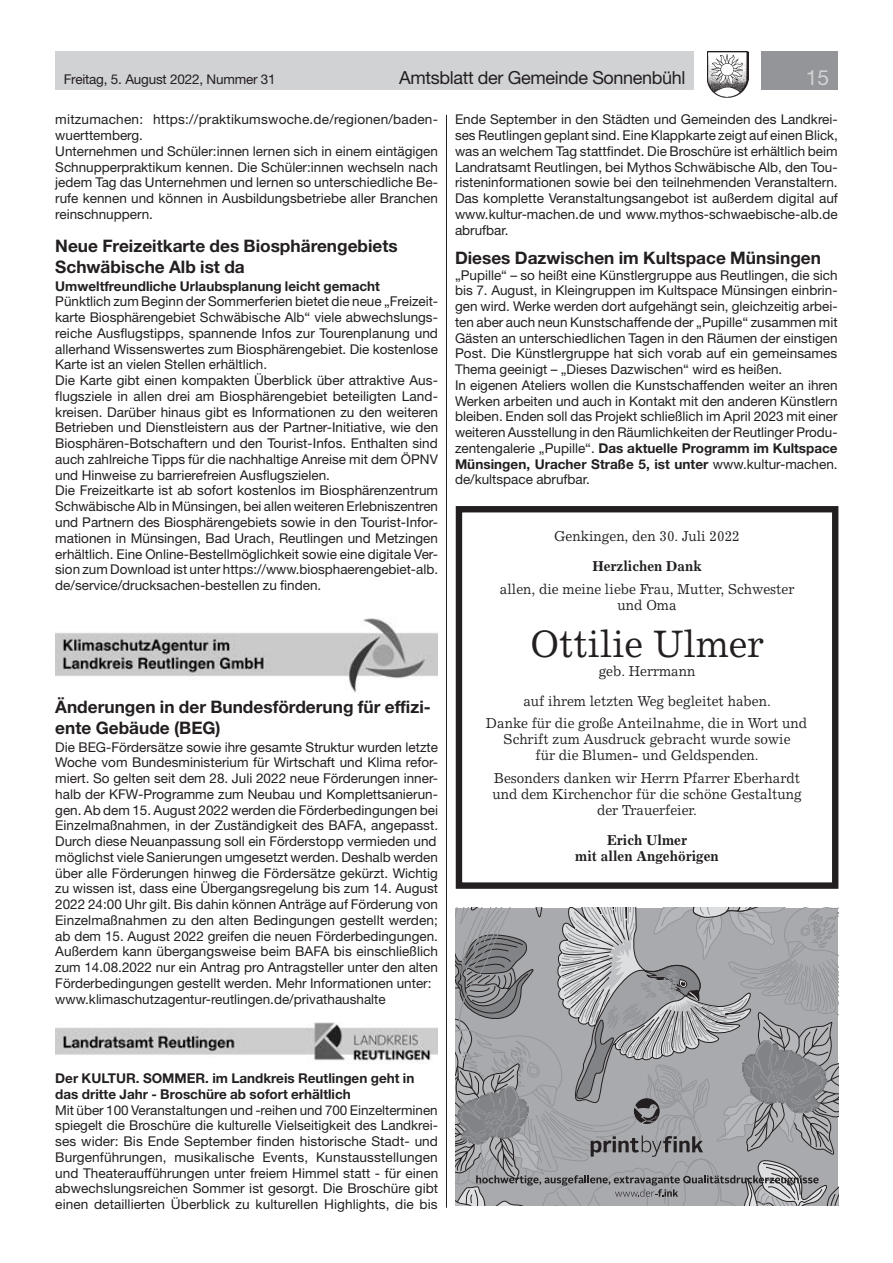
<style>
.page{position:relative;width:893px;height:1263px;background:#fff}
.page>*{position:absolute;margin:0;border:0;box-sizing:border-box;transform-origin:0 0}
.t1{font:38.4px "Excelsior";color:#231f20;scale:.96 1}
.t2{font:21px "Helvetica Neue LT Std";color:#d1d2d4}
.t3{font:18px "Helvetica Neue LT Std";letter-spacing:-.02em;color:#231f20}
.t4{font:700 17.25px/20.5px "Helvetica Neue LT Std";color:#231f20}
.t5{font:14.4px/16px "Excelsior";color:#231f20;text-align:center;scale:.94 1}
.t6{font:700 14.4px/16px "Excelsior";color:#231f20;text-align:center;scale:.94 1}
.t7{font:13.5px/15.8px "Helvetica Neue LT Std";color:#231f20}
.t8{font:700 13.5px/15.8px "Helvetica Neue LT Std";color:#231f20}
.s1{font-weight:700}
</style>
<div class="page">
<div style="left:55px;top:51px;width:639px;height:38px;background:#d1d2d4"></div>
<div style="left:761px;top:51px;width:77px;height:38px;background:#939598"></div>
<img style="left:707px;top:51px;width:41px;height:47px">
<img style="left:55px;top:618px;width:383px;height:75px">
<img style="left:55px;top:1022px;width:383px;height:41px">
<hr style="left:446px;top:115px;width:1px;height:1093px;background:#231f20">
<div style="left:456px;top:506px;width:382px;height:383px;border:6px solid #231f20"></div>
<svg style="left:455px;top:908px;width:383px;height:297px;background:#9d9ea1"></svg>
<p class="t7" style="left:64px;top:71px;width:213px">Freitag, 5. August 2022, Nummer 31</p>
<h3 class="t3" style="left:399px;top:67px;width:288px">Amtsblatt der Gemeinde Sonnenbühl</h3>
<h2 class="t2" style="left:806px;top:65px;width:25px">15</h2>
<p class="t7" style="left:55px;top:112px;width:384px">mitzumachen: https://praktikumswoche.de/regionen/baden&shy;wuerttemberg.<br>Unternehmen und Schüler:innen lernen sich in einem eintägigen Schnupperpraktikum kennen. Die Schüler:innen wechseln nach jedem Tag das Unternehmen und lernen so unterschiedliche Be&shy;rufe kennen und können in Ausbildungsbetriebe aller Branchen reinschnuppern.</p>
<p class="t4" style="left:55px;top:235px;width:344px">Neue Freizeitkarte des Biosphärengebiets<br>Schwäbische Alb ist da</p>
<p class="t8" style="left:55px;top:278px;width:326px">Umweltfreundliche Urlaubsplanung leicht gemacht</p>
<p class="t7" style="left:55px;top:294px;width:384px">Pünktlich zum Beginn der Sommerferien bietet die neue „Freizeit&shy;karte Biosphärengebiet Schwäbische Alb“ viele abwechslungs&shy;reiche Ausflugstipps, spannende Infos zur Tourenplanung und allerhand Wissenswertes zum Biosphärengebiet. Die kostenlose Karte ist an vielen Stellen erhältlich.<br>Die Karte gibt einen kompakten Überblick über attraktive Aus&shy;flugsziele in allen drei am Biosphärengebiet beteiligten Land&shy;kreisen. Darüber hinaus gibt es Informationen zu den weiteren Betrieben und Dienstleistern aus der Partner-Initiative, wie den Biosphären-Botschaftern und den Tourist-Infos. Enthalten sind auch zahlreiche Tipps für die nachhaltige Anreise mit dem ÖPNV und Hinweise zu barrierefreien Ausflugszielen.<br>Die Freizeitkarte ist ab sofort kostenlos im Biosphärenzentrum Schwäbische Alb in Münsingen, bei allen weiteren Erlebniszentren und Partnern des Biosphärengebiets sowie in den Tourist-Infor&shy;mationen in Münsingen, Bad Urach, Reutlingen und Metzingen erhältlich. Eine Online-Bestellmöglichkeit sowie eine digitale Ver&shy;sion zum Download ist unter https://www.biosphaerengebiet-alb. de/service/drucksachen-bestellen zu finden.</p>
<p class="t7" style="left:455px;top:112px;width:384px;text-align:justify">Ende September in den Städten und Gemeinden des Landkrei&shy;ses Reutlingen geplant sind. Eine Klappkarte zeigt auf einen Blick, was an welchem Tag stattfindet. Die Broschüre ist erhältlich beim Landratsamt Reutlingen, bei Mythos Schwäbische Alb, den Tou&shy;risteninformationen sowie bei den teilnehmenden Veranstaltern.<br>Das komplette Veranstaltungsangebot ist außerdem digital auf www.kultur-machen.de und www.mythos-schwaebische-alb.de abrufbar.</p>
<p class="t4" style="left:455px;top:247px;width:367px">Dieses Dazwischen im Kultspace Münsingen</p>
<p class="t7" style="left:455px;top:267px;width:384px">„Pupille“ – so heißt eine Künstlergruppe aus Reutlingen, die sich bis 7. August, in Kleingruppen im Kultspace Münsingen einbrin&shy;gen wird. Werke werden dort aufgehängt sein, gleichzeitig arbei&shy;ten aber auch neun Kunstschaffende der „Pupille“ zusammen mit Gästen an unterschiedlichen Tagen in den Räumen der einstigen Post. Die Künstlergruppe hat sich vorab auf ein gemeinsames Thema geeinigt – „Dieses Dazwischen“ wird es heißen.<br>In eigenen Ateliers wollen die Kunstschaffenden weiter an ihren Werken arbeiten und auch in Kontakt mit den anderen Künstlern bleiben. Enden soll das Projekt schließlich im April 2023 mit einer weiteren Ausstellung in den Räumlichkeiten der Reutlinger Produ&shy;zentengalerie „Pupille“. <span class="s1">Das aktuelle Programm im Kultspace Münsingen, Uracher Straße 5, ist unter</span> www.kultur-machen. de/kultspace abrufbar.</p>
<p class="t5" style="left:554px;top:528px;width:199px">Genkingen, den 30. Juli 2022</p>
<p class="t6" style="left:592px;top:558px;width:118px">Herzlichen Dank</p>
<p class="t5" style="left:500px;top:581px;width:315px">allen, die meine liebe Frau, Mutter, Schwester und Oma</p>
<h1 class="t1" style="left:530px;top:622px;width:244px">Ottilie Ulmer</h1>
<p class="t5" style="left:523px;top:656px;width:265px;line-height:29.5px">geb. Herrmann<br>auf ihrem letzten Weg begleitet haben.</p>
<p class="t5" style="left:486px;top:715px;width:343px">Danke für die große Anteilnahme, die in Wort und<br>Schrift zum Ausdruck gebracht wurde sowie<br>für die Blumen- und Geldspenden.</p>
<p class="t5" style="left:492px;top:770px;width:331px">Besonders danken wir Herrn Pfarrer Eberhardt und dem Kirchenchor für die schöne Gestaltung der Trauerfeier.</p>
<p class="t6" style="left:575px;top:832px;width:154px">Erich Ulmer<br>mit allen Angehörigen</p>
<p class="t4" style="left:55px;top:696px;width:377px">Änderungen in der Bundesförderung für effizi&shy;ente Gebäude (BEG)</p>
<p class="t7" style="left:55px;top:739px;width:384px">Die BEG-Fördersätze sowie ihre gesamte Struktur wurden letzte Woche vom Bundesministerium für Wirtschaft und Klima refor&shy;miert. So gelten seit dem 28. Juli 2022 neue Förderungen inner&shy;halb der KFW-Programme zum Neubau und Komplettsanierun&shy;gen. Ab dem 15. August 2022 werden die Förderbedingungen bei Einzelmaßnahmen, in der Zuständigkeit des BAFA, angepasst.<br>Durch diese Neuanpassung soll ein Förderstopp vermieden und möglichst viele Sanierungen umgesetzt werden. Deshalb werden über alle Förderungen hinweg die Fördersätze gekürzt. Wichtig zu wissen ist, dass eine Übergangsregelung bis zum 14. August 2022 24:00 Uhr gilt. Bis dahin können Anträge auf Förderung von Einzelmaßnahmen zu den alten Bedingungen gestellt werden; ab dem 15. August 2022 greifen die neuen Förderbedingungen.<br>Außerdem kann übergangsweise beim BAFA bis einschließlich zum 14.08.2022 nur ein Antrag pro Antragsteller unter den alten Förderbedingungen gestellt werden. Mehr Informationen unter: www.klimaschutzagentur-reutlingen.de/privathaushalte</p>
<p class="t8" style="left:55px;top:1070px;width:361px">Der KULTUR. SOMMER. im Landkreis Reutlingen geht in das dritte Jahr - Broschüre ab sofort erhältlich</p>
<p class="t7" style="left:55px;top:1102px;width:384px;text-align:justify">Mit über 100 Veranstaltungen und -reihen und 700 Einzelterminen spiegelt die Broschüre die kulturelle Vielseitigkeit des Landkrei&shy;ses wider: Bis Ende September finden historische Stadt- und Burgenführungen, musikalische Events, Kunstausstellungen und Theateraufführungen unter freiem Himmel statt - für einen abwechslungsreichen Sommer ist gesorgt. Die Broschüre gibt einen detaillierten Überblick zu kulturellen Highlights, die bis</p>
</div>
